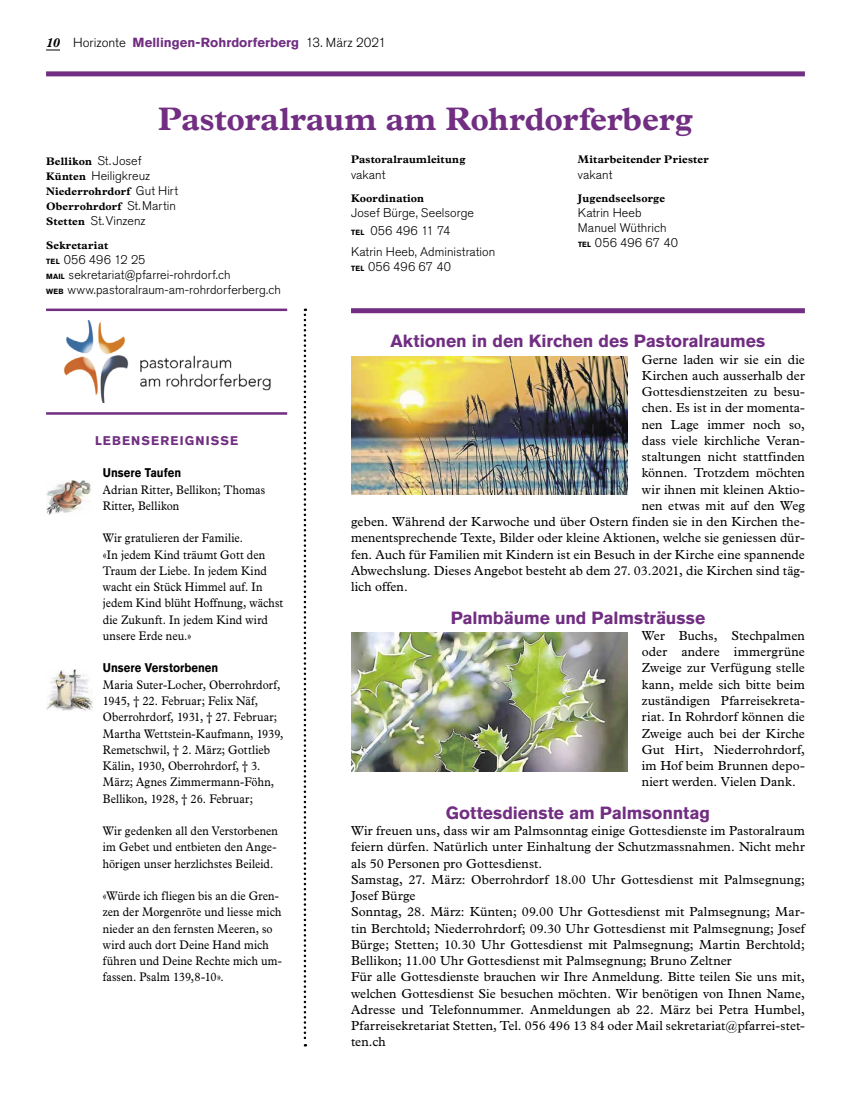
<style>
.page{position:relative;width:851px;height:1099px;background:#fff}
.page>*{position:absolute;margin:0;border:0;box-sizing:border-box;transform-origin:0 0}
.t1{font:700 32.5px "Plantin MT Pro";color:#712e82}
.t2{font:700 17.5px "Akzidenz Grotesk Pro";letter-spacing:-.005em;color:#712e82}
.t3{font:13.12px/16.2px "Plantin Std";letter-spacing:.01em;color:#000;text-align:justify}
.t4{font:700 13.12px "Akzidenz Grotesk Pro";letter-spacing:.005em;color:#712e82}
.t5{font:12.5px/16.2px "Plantin Std";letter-spacing:.01em;color:#000;scale:.9 1}
.t6{font:300 12.5px/15px "Akzidenz Grotesk Pro";letter-spacing:.005em;color:#000}
.t7{font:700 12.5px "Akzidenz Grotesk Pro";letter-spacing:.005em;color:#000;scale:.9 1}
.t8{font:700 12.5px "Akzidenz Grotesk Pro";letter-spacing:.09em;color:#712e82}
.t9{font:700 11px "Plantin MT Pro";letter-spacing:.015em;color:#000}
.t10{font:700 11px/15px "Plantin Std";letter-spacing:.015em;color:#000}
.s1{font-family:"Plantin Std";font-style:italic;color:#000}
.s2{font-weight:300;color:#000}
.s3{font-family:"Akzidenz Grotesk Pro";font-weight:300;font-size:12.5px}
.s4{font-family:"Plantin Std";font-weight:700;font-size:11px}
.s5{font-weight:700;font-size:7.5px}
</style>
<div class="page">
<svg style="left:46px;top:50px;width:14px;height:1px"></svg>
<svg style="left:303px;top:308px;width:3px;height:738px"></svg>
<img style="left:351px;top:356px;width:276px;height:138px">
<img style="left:351px;top:633px;width:276px;height:138px">
<div style="left:351px;top:308px;width:453px;height:5px;background:#712e82"></div>
<hr style="left:46px;top:412px;width:241px;height:2px;background:#712e82">
<img style="left:46px;top:480px;width:45px;height:35px">
<img style="left:46px;top:669px;width:46px;height:41px">
<div style="left:46px;top:71px;width:758px;height:5px;background:#712e82"></div>
<hr style="left:46px;top:308px;width:241px;height:3px;background:#712e82">
<img style="left:63px;top:320px;width:208px;height:82px">
<p class="t4" style="left:46px;top:34px;width:341px"><span class="s1">10</span> <span class="s2">Horizonte</span> Mellingen-Rohrdorferberg <span class="s2">13. März 2021</span></p>
<h1 class="t1" style="left:158px;top:99px;width:536px">Pastoralraum am Rohrdorferberg</h1>
<p class="t10" style="left:46px;top:154px;width:97px">Bellikon <span class="s3">St. Josef</span></p>
<p class="t6" style="left:46px;top:168px;width:106px"><span class="s4">Künten</span> Heiligkreuz</p>
<p class="t10" style="left:46px;top:184px;width:133px">Niederrohrdorf <span class="s3">Gut Hirt<br></span>Oberrohrdorf <span class="s3">St.Martin</span></p>
<p class="t6" style="left:46px;top:213px;width:101px"><span class="s4">Stetten</span> St.Vinzenz</p>
<p class="t9" style="left:46px;top:239px;width:64px">Sekretariat</p>
<p class="t6" style="left:46px;top:252px;width:236px"><span class="s5">TEL</span> 056 496 12 25<br><span class="s5">MAIL</span> sekretariat@pfarrei-rohrdorf.ch<br><span class="s5">WEB</span> www.pastoralraum-am-rohrdorferberg.ch</p>
<p class="t8" style="left:95px;top:432px;width:145px">LEBENSEREIGNISSE</p>
<p class="t7" style="left:103px;top:465px;width:89px">Unsere Taufen</p>
<p class="t5" style="left:103px;top:481px;width:182px">Adrian Ritter, Bellikon; Thomas<br>Ritter, Bellikon</p>
<p class="t5" style="left:103px;top:530px;width:202px">Wir gratulieren der Familie.<br>«In jedem Kind träumt Gott den<br>Traum der Liebe. In jedem Kind wacht ein Stück Himmel auf. In jedem Kind blüht Hoffnung, wächst die Zukunft. In jedem Kind wird unsere Erde neu.»</p>
<p class="t7" style="left:103px;top:660px;width:130px">Unsere Verstorbenen</p>
<p class="t5" style="left:103px;top:676px;width:202px">Maria Suter-Locher, Oberrohrdorf, 1945, † 22. Februar; Felix Näf, Oberrohrdorf, 1931, † 27. Februar; Martha Wettstein-Kaufmann, 1939, Remetschwil, † 2. März; Gottlieb Kälin, 1930, Oberrohrdorf, † 3.<br>März; Agnes Zimmermann-Föhn, Bellikon, 1928, † 26. Februar;</p>
<p class="t5" style="left:103px;top:822px;width:196px;text-align:justify">Wir gedenken all den Verstorbenen im Gebet und entbieten den Ange&shy;hörigen unser herzlichstes Beileid.</p>
<p class="t5" style="left:103px;top:887px;width:200px">«Würde ich fliegen bis an die Gren&shy;zen der Morgenröte und liesse mich nieder an den fernsten Meeren, so wird auch dort Deine Hand mich führen und Deine Rechte mich um&shy;fassen. Psalm 139,8-10».</p>
<p class="t9" style="left:351px;top:153px;width:116px">Pastoralraumleitung</p>
<p class="t6" style="left:351px;top:167px;width:36px">vakant</p>
<p class="t9" style="left:351px;top:192px;width:75px">Koordination</p>
<p class="t6" style="left:351px;top:204px;width:125px;line-height:18px">Josef Bürge, Seelsorge<br><span class="s5">TEL</span> 056 496 11 74</p>
<p class="t6" style="left:351px;top:244px;width:146px">Katrin Heeb, Administration<br><span class="s5">TEL</span> 056 496 67 40</p>
<p class="t9" style="left:578px;top:153px;width:132px">Mitarbeitender Priester</p>
<p class="t6" style="left:578px;top:167px;width:36px">vakant</p>
<p class="t9" style="left:578px;top:192px;width:89px">Jugendseelsorge</p>
<p class="t6" style="left:578px;top:205px;width:102px">Katrin Heeb<br>Manuel Wüthrich<br><span class="s5">TEL</span> 056 496 67 40</p>
<h2 class="t2" style="left:390px;top:330px;width:376px">Aktionen in den Kirchen des Pastoralraumes</h2>
<p class="t3" style="left:641px;top:351px;width:164px">Gerne laden wir sie ein die</p>
<p class="t3" style="left:641px;top:367px;width:164px">Kirchen auch ausserhalb der</p>
<p class="t3" style="left:641px;top:383px;width:164px">Gottesdienstzeiten zu besu-</p>
<p class="t3" style="left:641px;top:400px;width:164px">chen. Es ist in der momenta-</p>
<p class="t3" style="left:641px;top:416px;width:164px">nen Lage immer noch so,</p>
<p class="t3" style="left:641px;top:432px;width:164px">dass viele kirchliche Veran-</p>
<p class="t3" style="left:641px;top:448px;width:164px">staltungen nicht stattfinden</p>
<p class="t3" style="left:641px;top:465px;width:164px">können. Trotzdem möchten</p>
<p class="t3" style="left:641px;top:481px;width:164px">wir ihnen mit kleinen Aktio-</p>
<p class="t3" style="left:641px;top:497px;width:165px">nen etwas mit auf den Weg</p>
<p class="t3" style="left:351px;top:513px;width:455px">geben. Während der Karwoche und über Ostern finden sie in den Kirchen the-</p>
<p class="t3" style="left:351px;top:530px;width:455px">menentsprechende Texte, Bilder oder kleine Aktionen, welche sie geniessen dür-</p>
<p class="t3" style="left:351px;top:546px;width:455px">fen. Auch für Familien mit Kindern ist ein Besuch in der Kirche eine spannende</p>
<p class="t3" style="left:351px;top:562px;width:455px">Abwechslung. Dieses Angebot besteht ab dem 27. 03.2021, die Kirchen sind täg-</p>
<p class="t3" style="left:351px;top:578px;width:58px">lich offen.</p>
<h2 class="t2" style="left:450px;top:606px;width:256px">Palmbäume und Palmsträusse</h2>
<p class="t3" style="left:641px;top:627px;width:165px">Wer Buchs, Stechpalmen oder andere immergrüne Zweige zur Verfügung stelle kann, melde sich bitte beim zuständigen Pfarreisekreta&shy;riat. In Rohrdorf können die Zweige auch bei der Kirche Gut Hirt, Niederrohrdorf, im Hof beim Brunnen depo&shy;niert werden. Vielen Dank.</p>
<h2 class="t2" style="left:446px;top:801px;width:265px">Gottesdienste am Palmsonntag</h2>
<p class="t3" style="left:351px;top:822px;width:455px;text-align:left">Wir freuen uns, dass wir am Palmsonntag einige Gottesdienste im Pastoralraum feiern dürfen. Natürlich unter Einhaltung der Schutzmassnahmen. Nicht mehr als 50 Personen pro Gottesdienst.<br>Samstag, 27. März: Oberrohrdorf 18.00 Uhr Gottesdienst mit Palmsegnung; Josef Bürge<br>Sonntag, 28. März: Künten; 09.00 Uhr Gottesdienst mit Palmsegnung; Mar&shy;tin Berchtold; Niederrohrdorf; 09.30 Uhr Gottesdienst mit Palmsegnung; Josef Bürge; Stetten; 10.30 Uhr Gottesdienst mit Palmsegnung; Martin Berchtold; Bellikon; 11.00 Uhr Gottesdienst mit Palmsegnung; Bruno Zeltner<br>Für alle Gottesdienste brauchen wir Ihre Anmeldung. Bitte teilen Sie uns mit, welchen Gottesdienst Sie besuchen möchten. Wir benötigen von Ihnen Name, Adresse und Telefonnummer. Anmeldungen ab 22. März bei Petra Humbel, Pfarreisekretariat Stetten, Tel. 056 496 13 84 oder Mail sekretariat@pfarrei-stet&shy;ten.ch</p>
</div>
